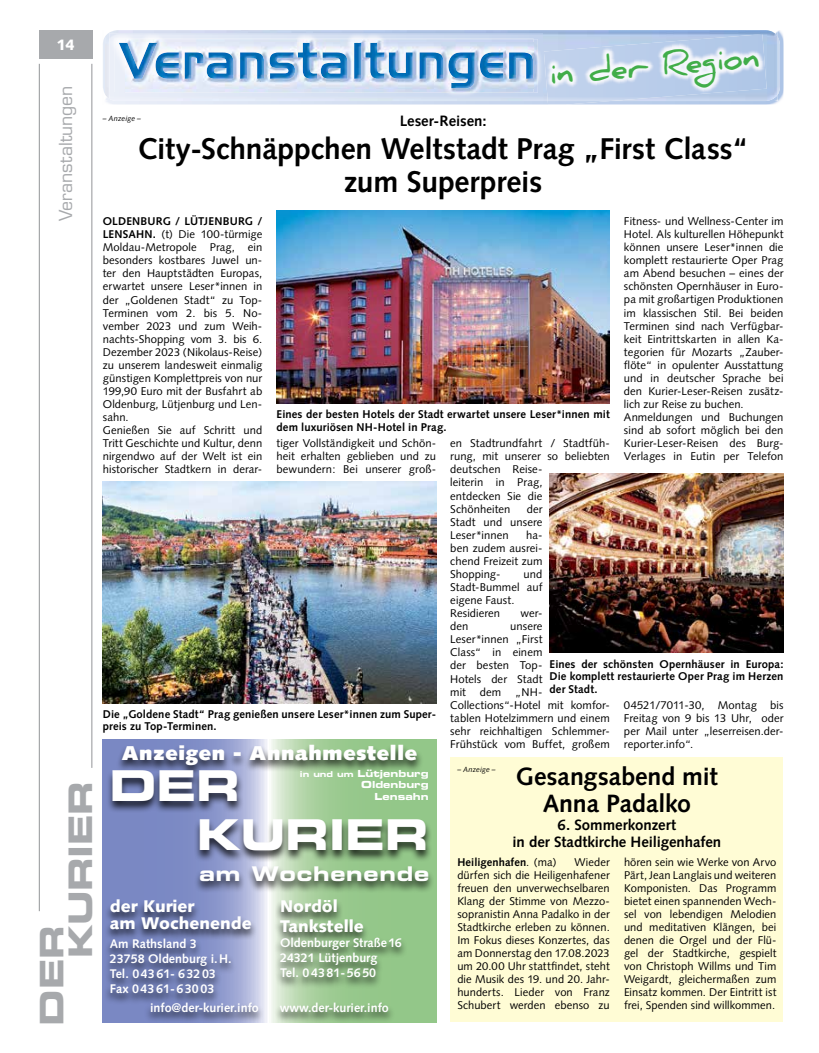
<style>
.page{position:relative;width:819px;height:1053px;background:#fff}
.page>*{position:absolute;margin:0;border:0;box-sizing:border-box;transform-origin:0 0}
.t1{font:42.5px/48.6px "Eurostile LT Std Bold Ex 2";letter-spacing:-.01em;color:#fff}
.t2{font:32.5px/28.9px "Eurostile LT Std Bold Ex 2";letter-spacing:-.01em;color:#a7a9ac}
.t3{font:700 31.25px "Daniel";color:#41ad49}
.t4{font:700 30px/32.5px "Syntax LT Std";letter-spacing:-.005em;color:#000;text-align:center}
.t5{font:700 25px/27.5px "Syntax LT Std";letter-spacing:-.005em;color:#000;text-align:center}
.t6{font:20.25px "Eurostile LT Std Bold Ex 2";letter-spacing:.04em;color:#fff}
.t7{font:900 20px "Syntax LT Std";letter-spacing:.04em;color:#fff}
.t8{font:17.5px "Eurostile LT Std";letter-spacing:-.005em;color:#a7a9ac}
.t9{font:900 16.88px/19.4px "Syntax LT Std";color:#fff}
.t10{font:700 15px/17.5px "Syntax LT Std";letter-spacing:-.005em;color:#000;text-align:center}
.t11{font:900 15px "Syntax LT Std";color:#fff}
.t12{font:700 12.5px/15px "Syntax LT Std";color:#fff}
.t13{font:11.25px/13px "Syntax";letter-spacing:.005em;color:#000;text-align:justify}
.t14{font:700 11.25px/12.5px "Syntax LT Std";letter-spacing:.01em;color:#000}
.t15{font:700 11.25px "Syntax";letter-spacing:.005em;color:#000}
.t16{font:9.75px/11.6px "Eurostile LT Std Bold Ex 2";color:#fff;text-align:right}
.t17{font:italic 7.5px "Syntax LT Std";letter-spacing:.01em;color:#000}
.s1{font-weight:700}
.s2{font-size:8.12px}
.s3{font-weight:400}
</style>
<div class="page">
<div style="left:451px;top:757px;width:331px;height:265px;background:#fffcd5"></div>
<hr style="left:39px;top:64px;width:1px;height:847px;background:#939598">
<hr style="left:92px;top:64px;width:1px;height:703px;background:#939598">
<div style="left:39px;top:30px;width:53px;height:29px;background:#a7a9ac"></div>
<svg style="left:103px;top:739px;width:333px;height:283px;background:#99b7af"></svg>
<div style="left:274px;top:898px;width:133px;height:90px;background:#000;opacity:.75"></div>
<div style="left:116px;top:743px;width:307px;height:34px;background:#000;opacity:.75"></div>
<div style="left:104px;top:898px;width:153px;height:106px;background:#000;opacity:.75"></div>
<div style="left:144px;top:1001px;width:250px;height:21px;background:#000;opacity:.75"></div>
<div style="left:106px;top:769px;width:326px;height:93px;background:#000;opacity:.75"></div>
<div style="left:194px;top:864px;width:241px;height:29px;background:#000;opacity:.75"></div>
<img style="left:106px;top:30px;width:677px;height:75px">
<img style="left:778px;top:39px;width:2px;height:54px">
<img style="left:103px;top:39px;width:1px;height:52px">
<img style="left:104px;top:37px;width:1px;height:56px">
<img style="left:105px;top:30px;width:672px;height:71px">
<img style="left:109px;top:33px;width:434px;height:65px">
<img style="left:125px;top:39px;width:412px;height:54px">
<img style="left:125px;top:39px;width:408px;height:53px">
<img style="left:125px;top:43px;width:408px;height:45px">
<img style="left:547px;top:102px;width:63px;height:3px">
<img style="left:547px;top:101px;width:64px;height:1px">
<img style="left:544px;top:34px;width:222px;height:67px">
<img style="left:276px;top:211px;width:333px;height:192px">
<img style="left:103px;top:481px;width:333px;height:222px">
<img style="left:549px;top:473px;width:234px;height:179px">
<p class="t11" style="left:56px;top:36px;width:20px">14</p>
<p class="t8" style="left:55px;top:221px;width:137px;rotate:-90deg">Veranstaltungen</p>
<p class="t2" style="left:37px;top:958px;width:179px;text-indent:-67px;rotate:-90deg">DER<br>KURIER</p>
<p class="t3" style="left:548px;top:56px;width:212px;rotate:-5deg">in der Region</p>
<p class="t17" style="left:103px;top:114px;width:40px">– Anzeige –</p>
<p class="t10" style="left:399px;top:113px;width:88px">Leser-Reisen:</p>
<p class="t4" style="left:137px;top:133px;width:613px">City-Schnäppchen Weltstadt Prag „First Class“ zum Superpreis</p>
<p class="t13" style="left:103px;top:215px;width:161px;text-align:left"><span class="s1">OLDENBURG / LÜTJENBURG /<br>LENSAHN.</span> (t) Die 100-türmige<br>Moldau-Metropole Prag, ein besonders kostbares Juwel un&shy;ter den Hauptstädten Europas, erwartet unsere Leser*innen in der „Goldenen Stadt“ zu Top-<br>Terminen vom 2. bis 5. No&shy;vember 2023 und zum Weih&shy;nachts-Shopping vom 3. bis 6.<br>Dezember 2023 (Nikolaus-Reise) zu unserem landesweit einmalig günstigen Komplettpreis von nur<br>199,90 Euro mit der Busfahrt ab<br>Oldenburg, Lütjenburg und Len&shy;sahn.<br>Genießen Sie auf Schritt und<br>Tritt Geschichte und Kultur, denn nirgendwo auf der Welt ist ein historischer Stadtkern in derar-</p>
<p class="t14" style="left:276px;top:408px;width:335px">Eines der besten Hotels der Stadt erwartet unsere Leser*innen mit dem luxuriösen NH-Hotel in Prag.</p>
<p class="t13" style="left:276px;top:437px;width:161px">tiger Vollständigkeit und Schön&shy;heit erhalten geblieben und zu bewundern: Bei unserer groß-</p>
<p class="t13" style="left:450px;top:437px;width:161px;text-align:left">en Stadtrundfahrt / Stadtfüh&shy;rung, mit unserer so beliebten deutschen Reise-<br>leiterin in Prag,<br>entdecken Sie die<br>Schönheiten</p>
<p class="t13" style="left:450px;top:502px;width:94px;text-indent:76px">der Stadt und unsere Leser*innen</p>
<p class="t13" style="left:450px;top:528px;width:94px;text-indent:76px">ha&shy;ben zudem ausrei&shy;chend Freizeit zum Shopping-</p>
<p class="t13" style="left:450px;top:567px;width:94px;text-align:left;text-indent:73px">und<br>Stadt-Bummel auf eigene Faust.<br>Residieren</p>
<p class="t13" style="left:520px;top:606px;width:24px">wer-</p>
<p class="t13" style="left:624px;top:215px;width:161px;text-align:left">Fitness- und Wellness-Center im<br>Hotel. Als kulturellen Höhepunkt können unsere Leser*innen die komplett restaurierte Oper Prag am Abend besuchen – eines der schönsten Opernhäuser in Euro&shy;pa mit großartigen Produktionen im klassischen Stil. Bei beiden<br>Terminen sind nach Verfügbar&shy;keit Eintrittskarten in allen Ka&shy;tegorien für Mozarts „Zauber&shy;flöte“ in opulenter Ausstattung und in deutscher Sprache bei den Kurier-Leser-Reisen zusätz&shy;lich zur Reise zu buchen.<br>Anmeldungen und Buchungen sind ab sofort möglich bei den<br>Kurier-Leser-Reisen des Burg-<br>Verlages in Eutin per Telefon</p>
<p class="t14" style="left:103px;top:707px;width:335px">Die „Goldene Stadt“ Prag genießen unsere Leser*innen zum Super&shy;preis zu Top-Terminen.</p>
<p class="t7" style="left:122px;top:741px;width:297px">Anzeigen - Annahmestelle</p>
<p class="t16" style="left:300px;top:767px;width:130px"><span class="s2">in und um</span> Lütjenburg<br>Oldenburg<br>Lensahn</p>
<p class="t1" style="left:197px;top:760px;width:233px;text-indent:-88px">Der<br>Kurier</p>
<p class="t6" style="left:199px;top:859px;width:231px">am Wochenende</p>
<p class="t9" style="left:110px;top:898px;width:143px;line-height:16.9px">der Kurier<br>am Wochenende</p>
<p class="t12" style="left:110px;top:935px;width:123px">Am Rathsland 3<br>23758 Oldenburg i. H.<br>Tel. 0 43 61- 6 32 03<br>Fax 0 43 61- 6 30 03</p>
<p class="t12" style="left:150px;top:1000px;width:110px">info@der-kurier.info</p>
<p class="t12" style="left:280px;top:1000px;width:111px">www.der-kurier.info</p>
<p class="t9" style="left:280px;top:896px;width:85px">Nordöl<br>Tankstelle</p>
<p class="t12" style="left:280px;top:934px;width:123px">Oldenburger Straße 16<br>24321 Lütjenburg<br>Tel. 0 43 81- 56 50</p>
<p class="t13" style="left:450px;top:620px;width:20px">den</p>
<p class="t13" style="left:450px;top:620px;width:161px;text-align:left;text-indent:60px">unsere<br>Leser*innen „First<br>Class“ in einem<br>der besten Top-<br>Hotels der Stadt<br>mit dem „NH-<br>Collections“-Hotel mit komfor&shy;tablen Hotelzimmern und einem sehr reichhaltigen Schlemmer-<br>Frühstück vom Buffet, großem</p>
<p class="t14" style="left:549px;top:657px;width:235px;text-align:justify">Eines der schönsten Opernhäuser in Europa:<br>Die komplett restaurierte Oper Prag im Herzen der Stadt.</p>
<p class="t13" style="left:624px;top:698px;width:161px">04521/7011-30, Montag bis Freitag von 9 bis 13 Uhr, oder per Mail unter „leserreisen.der&shy;reporter.info“.</p>
<p class="t5" style="left:516px;top:762px;width:203px">Gesangsabend mit<br>Anna Padalko</p>
<p class="t10" style="left:512px;top:815px;width:210px">6. Sommerkonzert<br>in der Stadtkirche Heiligenhafen</p>
<p class="t15" style="left:457px;top:855px;width:101px">Heiligenhafen<span class="s3">. (ma)</span></p>
<p class="t17" style="left:457px;top:764px;width:40px">– Anzeige –</p>
<p class="t13" style="left:457px;top:855px;width:154px;text-indent:117px">Wieder dürfen sich die Heiligenhafener freuen den unverwechselbaren Klang der Stimme von Mezzo&shy;sopranistin Anna Padalko in der Stadtkirche erleben zu können.<br>Im Fokus dieses Konzertes, das am Donnerstag den 17.08.2023 um 20.00 Uhr stattfindet, steht die Musik des 19. und 20. Jahr&shy;hunderts. Lieder von Franz Schubert werden ebenso zu</p>
<p class="t13" style="left:624px;top:855px;width:154px">hören sein wie Werke von Arvo Pärt, Jean Langlais und weiteren Komponisten. Das Programm bietet einen spannenden Wech&shy;sel von lebendigen Melodien und meditativen Klängen, bei denen die Orgel und der Flü&shy;gel der Stadtkirche, gespielt von Christoph Willms und Tim Weigardt, gleichermaßen zum Einsatz kommen. Der Eintritt ist frei, Spenden sind willkommen.</p>
</div>
